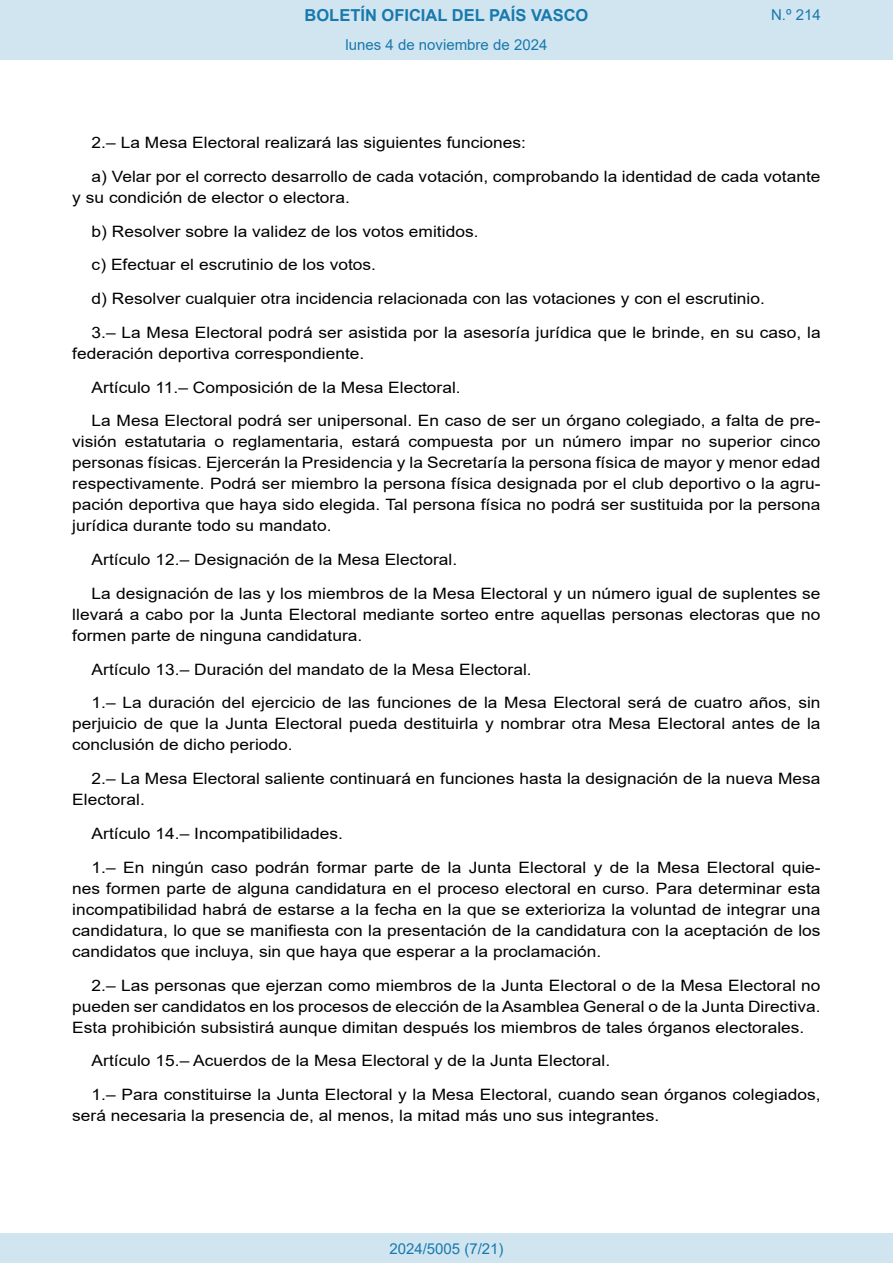
<style>
.page{position:relative;width:893px;height:1263px;background:#fff}
.page>*{position:absolute;margin:0;border:0;box-sizing:border-box;transform-origin:0 0}
.t1{font:700 16.5px "Arial";color:#1879ad}
.BOPVDetalle{font:15.6px/21px "Arial";color:#000;text-align:justify;scale:1.11 1}
.Paginacion_Centro{font:15px "Arial";color:#1879ad}
</style>
<div class="page">
<div style="left:0;top:0;width:893px;height:60px;background:#d0e5f0"></div>
<div style="left:0;top:1233px;width:893px;height:30px;background:#d0e5f0"></div>
<p class="t1" style="left:305px;top:3px;width:285px">BOLETÍN OFICIAL DEL PAÍS VASCO</p>
<p class="Paginacion_Centro" style="left:346px;top:35px;width:203px">lunes 4 de noviembre de 2024</p>
<p class="Paginacion_Centro" style="left:771px;top:5px;width:51px">N.º 214</p>
<p class="BOPVDetalle" style="left:92px;top:132px;width:393px">2.– La Mesa Electoral realizará las siguientes funciones:</p>
<p class="BOPVDetalle" style="left:72px;top:166px;width:676px;text-indent:19px">a) Velar por el correcto desarrollo de cada votación, comprobando la identidad de cada votante y su condición de elector o electora.</p>
<p class="BOPVDetalle" style="left:92px;top:221px;width:350px">b) Resolver sobre la validez de los votos emitidos.</p>
<p class="BOPVDetalle" style="left:92px;top:254px;width:258px">c) Efectuar el escrutinio de los votos.</p>
<p class="BOPVDetalle" style="left:92px;top:288px;width:608px">d) Resolver cualquier otra incidencia relacionada con las votaciones y con el escrutinio.</p>
<p class="BOPVDetalle" style="left:72px;top:322px;width:676px;text-indent:19px">3.– La Mesa Electoral podrá ser asistida por la asesoría jurídica que le brinde, en su caso, la federación deportiva correspondiente.</p>
<p class="BOPVDetalle" style="left:92px;top:377px;width:334px">Artículo 11.– Composición de la Mesa Electoral.</p>
<p class="BOPVDetalle" style="left:72px;top:410px;width:676px;text-indent:19px">La Mesa Electoral podrá ser unipersonal. En caso de ser un órgano colegiado, a falta de pre&shy;visión estatutaria o reglamentaria, estará compuesta por un número impar no superior cinco personas físicas. Ejercerán la Presidencia y la Secretaría la persona física de mayor y menor edad respectivamente. Podrá ser miembro la persona física designada por el club deportivo o la agru&shy;pación deportiva que haya sido elegida. Tal persona física no podrá ser sustituida por la persona jurídica durante todo su mandato.</p>
<p class="BOPVDetalle" style="left:92px;top:549px;width:331px">Artículo 12.– Designación de la Mesa Electoral.</p>
<p class="BOPVDetalle" style="left:72px;top:583px;width:676px;text-indent:19px">La designación de las y los miembros de la Mesa Electoral y un número igual de suplentes se llevará a cabo por la Junta Electoral mediante sorteo entre aquellas personas electoras que no formen parte de ninguna candidatura.</p>
<p class="BOPVDetalle" style="left:92px;top:659px;width:398px">Artículo 13.– Duración del mandato de la Mesa Electoral.</p>
<p class="BOPVDetalle" style="left:72px;top:692px;width:676px;text-indent:19px">1.– La duración del ejercicio de las funciones de la Mesa Electoral será de cuatro años, sin perjuicio de que la Junta Electoral pueda destituirla y nombrar otra Mesa Electoral antes de la conclusión de dicho periodo.</p>
<p class="BOPVDetalle" style="left:72px;top:768px;width:676px;text-indent:19px">2.– La Mesa Electoral saliente continuará en funciones hasta la designación de la nueva Mesa<br>Electoral.</p>
<p class="BOPVDetalle" style="left:92px;top:823px;width:228px">Artículo 14.– Incompatibilidades.</p>
<p class="BOPVDetalle" style="left:72px;top:857px;width:676px;text-indent:19px">1.– En ningún caso podrán formar parte de la Junta Electoral y de la Mesa Electoral quie&shy;nes formen parte de alguna candidatura en el proceso electoral en curso. Para determinar esta incompatibilidad habrá de estarse a la fecha en la que se exterioriza la voluntad de integrar una candidatura, lo que se manifiesta con la presentación de la candidatura con la aceptación de los candidatos que incluya, sin que haya que esperar a la proclamación.</p>
<p class="BOPVDetalle" style="left:72px;top:974px;width:676px;text-indent:19px">2.– Las personas que ejerzan como miembros de la Junta Electoral o de la Mesa Electoral no pueden ser candidatos en los procesos de elección de la Asamblea General o de la Junta Directiva.<br>Esta prohibición subsistirá aunque dimitan después los miembros de tales órganos electorales.</p>
<p class="BOPVDetalle" style="left:92px;top:1050px;width:469px">Artículo 15.– Acuerdos de la Mesa Electoral y de la Junta Electoral.</p>
<p class="BOPVDetalle" style="left:72px;top:1084px;width:676px;text-indent:19px">1.– Para constituirse la Junta Electoral y la Mesa Electoral, cuando sean órganos colegiados, será necesaria la presencia de, al menos, la mitad más uno sus integrantes.</p>
<p class="Paginacion_Centro" style="left:389px;top:1238px;width:116px">2024/5005 (7/21)</p>
</div>
